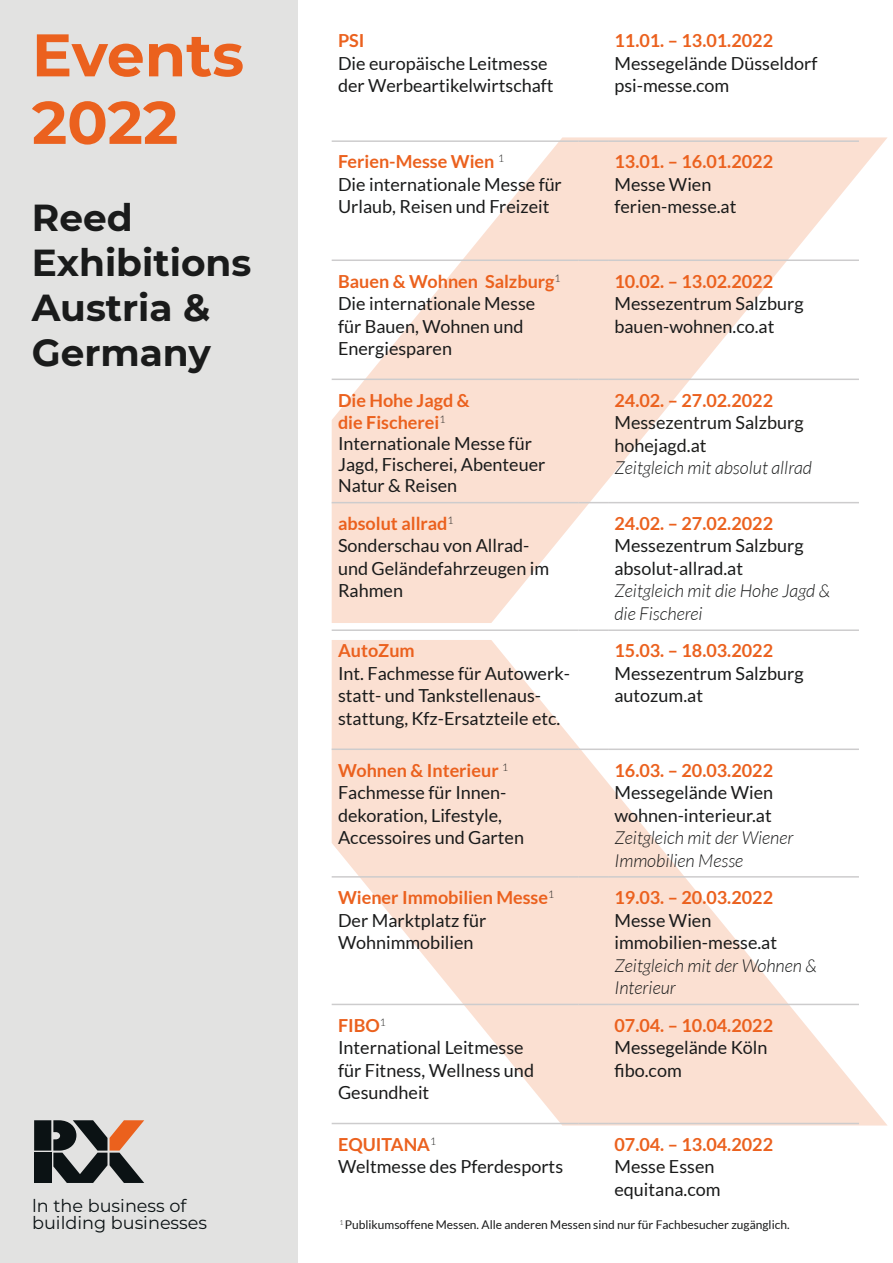
<style>
.page{position:relative;width:893px;height:1263px;background:#fff}
.page>*{position:absolute;margin:0;border:0;box-sizing:border-box;transform-origin:0 0}
.t1{font:700 60px/67.5px "Montserrat";color:#eb611e}
.t2{font:700 37.5px/45px "Montserrat";color:#1a1b1b}
.t3{font:18px/22.5px "Lato";color:#1a1b1b}
.t4{font:italic 300 18px/22.5px "Lato";color:#1a1b1b}
.t5{font:700 18px/22.5px "Lato";color:#eb611e}
.t6{font:18px "Lato";color:#1d1d1b}
.t7{font:17.7px/17.1px "Montserrat";color:#0b1214}
.t8{font:12px "Lato";color:#1a1b1b}
.s1{font-weight:700;color:#eb611e}
.s2{font-weight:400;font-style:normal;color:#1d1d1b}
.s3{font-weight:700;font-style:normal;color:#eb611e}
.s4{font-weight:400;font-style:normal}
.s5{font-weight:400;color:#1a1b1b}
</style>
<div class="page">
<svg style="left:332px;top:137px;width:555px;height:486px;fill:#fbe0d2"></svg>
<svg style="left:332px;top:640px;width:555px;height:485px;fill:#fbe0d2"></svg>
<div style="left:0;top:0;width:298px;height:1263px;background:#e2e2e1"></div>
<hr style="left:332px;top:140px;width:246px;height:2px;background:#cdcccd">
<hr style="left:578px;top:140px;width:30px;height:2px;background:#cdcccd">
<hr style="left:608px;top:140px;width:251px;height:2px;background:#cdcccd">
<hr style="left:332px;top:259px;width:246px;height:2px;background:#cdcccd">
<hr style="left:578px;top:259px;width:30px;height:2px;background:#cdcccd">
<hr style="left:608px;top:259px;width:251px;height:2px;background:#cdcccd">
<hr style="left:332px;top:379px;width:246px;height:1px;background:#cdcccd">
<hr style="left:578px;top:379px;width:30px;height:1px;background:#cdcccd">
<hr style="left:608px;top:379px;width:251px;height:1px;background:#cdcccd">
<hr style="left:332px;top:502px;width:246px;height:1px;background:#cdcccd">
<hr style="left:578px;top:502px;width:30px;height:1px;background:#cdcccd">
<hr style="left:608px;top:502px;width:251px;height:1px;background:#cdcccd">
<hr style="left:332px;top:629px;width:246px;height:2px;background:#cdcccd">
<hr style="left:578px;top:629px;width:30px;height:2px;background:#cdcccd">
<hr style="left:608px;top:629px;width:251px;height:2px;background:#cdcccd">
<hr style="left:332px;top:748px;width:246px;height:2px;background:#cdcccd">
<hr style="left:578px;top:748px;width:30px;height:2px;background:#cdcccd">
<hr style="left:608px;top:748px;width:251px;height:2px;background:#cdcccd">
<hr style="left:332px;top:876px;width:246px;height:2px;background:#cdcccd">
<hr style="left:578px;top:876px;width:30px;height:2px;background:#cdcccd">
<hr style="left:608px;top:876px;width:251px;height:2px;background:#cdcccd">
<hr style="left:332px;top:1004px;width:246px;height:1px;background:#cdcccd">
<hr style="left:578px;top:1004px;width:30px;height:1px;background:#cdcccd">
<hr style="left:608px;top:1004px;width:251px;height:1px;background:#cdcccd">
<hr style="left:332px;top:1123px;width:246px;height:1px;background:#cdcccd">
<hr style="left:578px;top:1123px;width:30px;height:1px;background:#cdcccd">
<hr style="left:608px;top:1123px;width:251px;height:1px;background:#cdcccd">
<svg style="left:34px;top:1120px;width:110px;height:63px"></svg>
<div style="left:34px;top:1152px;width:17px;height:31px;background:#0b1214"></div>
<p class="t1" style="left:32px;top:18px;width:214px">Events<br>2022</p>
<p class="t2" style="left:32px;top:193px;width:221px">Reed<br>Exhibitions<br>Austria &amp;<br>Germany</p>
<p class="t7" style="left:32px;top:1196px;width:177px">ln the business of building businesses</p>
<p class="t3" style="left:338px;top:29px;width:217px"><span class="s1">PSI<br></span>Die europäische Leitmesse der Werbeartikelwirtschaft</p>
<p class="t3" style="left:614px;top:29px;width:205px"><span class="s1">11.01. – 13.01.2022<br></span>Messegelände Düsseldorf psi-messe.com</p>
<p class="t3" style="left:338px;top:151px;width:225px"><span class="s1">Ferien-Messe Wien</span> <sup>1<br></sup>Die internationale Messe für<br>Urlaub, Reisen und Freizeit</p>
<p class="t5" style="left:614px;top:150px;width:160px">13.01. – 16.01.2022</p>
<p class="t3" style="left:614px;top:173px;width:123px">Messe Wien ferien-messe.at</p>
<p class="t3" style="left:338px;top:270px;width:224px"><span class="s1">Bauen &amp; Wohnen Salzburg</span><sup>1<br></sup>Die internationale Messe für Bauen, Wohnen und<br>Energiesparen</p>
<p class="t3" style="left:614px;top:270px;width:191px"><span class="s1">10.02. – 13.02.2022<br></span>Messezentrum Salzburg</p>
<p class="t3" style="left:614px;top:315px;width:162px">bauen-wohnen.co.at</p>
<p class="t3" style="left:338px;top:389px;width:209px;line-height:21.3px"><span class="s1">Die Hohe Jagd &amp;<br>die Fischerei</span><sup>1<br></sup>Internationale Messe für<br>Jagd, Fischerei, Abenteuer<br>Natur &amp; Reisen</p>
<p class="t5" style="left:614px;top:388px;width:160px">24.02. – 27.02.2022</p>
<p class="t6" style="left:614px;top:412px;width:191px">Messezentrum Salzburg</p>
<p class="t4" style="left:614px;top:434px;width:199px"><span class="s2">hohejagd.at<br></span>Zeitgleich mit absolut allrad</p>
<p class="t3" style="left:338px;top:512px;width:213px"><span class="s1">absolut allrad</span><sup>1<br></sup>Sonderschau von Allrad&shy;und Geländefahrzeugen im<br>Rahmen</p>
<p class="t5" style="left:614px;top:512px;width:160px">24.02. – 27.02.2022</p>
<p class="t3" style="left:614px;top:534px;width:191px">Messezentrum Salzburg</p>
<p class="t3" style="left:614px;top:557px;width:130px">absolut-allrad.at</p>
<p class="t4" style="left:614px;top:580px;width:217px">Zeitgleich mit die Hohe Jagd &amp; die Fischerei</p>
<p class="t3" style="left:338px;top:640px;width:233px"><span class="s1">AutoZum<br></span>Int. Fachmesse für Autowerk&shy;statt- und Tankstellenaus&shy;stattung, Kfz-Ersatzteile etc.</p>
<p class="t3" style="left:614px;top:640px;width:191px"><span class="s1">15.03. – 18.03.2022<br></span>Messezentrum Salzburg</p>
<p class="t3" style="left:614px;top:685px;width:90px">autozum.at</p>
<p class="t5" style="left:338px;top:758px;width:172px">Wohnen &amp; Interieur <sup>1</sup></p>
<p class="t3" style="left:338px;top:781px;width:187px">Fachmesse für Innen&shy;dekoration, Lifestyle,<br>Accessoires und Garten</p>
<p class="t5" style="left:338px;top:886px;width:218px">Wiener Immobilien Messe<sup>1</sup></p>
<p class="t3" style="left:338px;top:909px;width:150px">Der Marktplatz für<br>Wohnimmobilien</p>
<p class="t4" style="left:614px;top:759px;width:181px"><span class="s3">16.03. – 20.03.2022<br></span><span class="s4">Messegelände Wien wohnen-interieur.at<br></span>Zeitgleich mit der Wiener<br>Immobilien Messe</p>
<p class="t4" style="left:614px;top:887px;width:204px"><span class="s3">19.03. – 20.03.2022<br></span><span class="s4">Messe Wien immobilien-messe.at<br></span>Zeitgleich mit der Wohnen &amp;<br>Interieur</p>
<p class="t3" style="left:338px;top:1014px;width:197px"><span class="s1">FIBO</span><sup>1<br></sup>International Leitmesse für Fitness, Wellness und<br>Gesundheit</p>
<p class="t5" style="left:614px;top:1013px;width:160px">07.04. – 10.04.2022<br><span class="s5">Messegelände Köln</span></p>
<p class="t3" style="left:614px;top:1059px;width:69px">fibo.com</p>
<p class="t3" style="left:338px;top:1133px;width:227px"><span class="s1">EQUITANA</span><sup>1<br></sup>Weltmesse des Pferdesports</p>
<p class="t3" style="left:614px;top:1133px;width:160px"><span class="s1">07.04. – 13.04.2022<br></span>Messe Essen equitana.com</p>
<p class="t8" style="left:339px;top:1218px;width:452px"><sup>1</sup> Publikumsoffene Messen. Alle anderen Messen sind nur für Fachbesucher zugänglich.</p>
</div>
